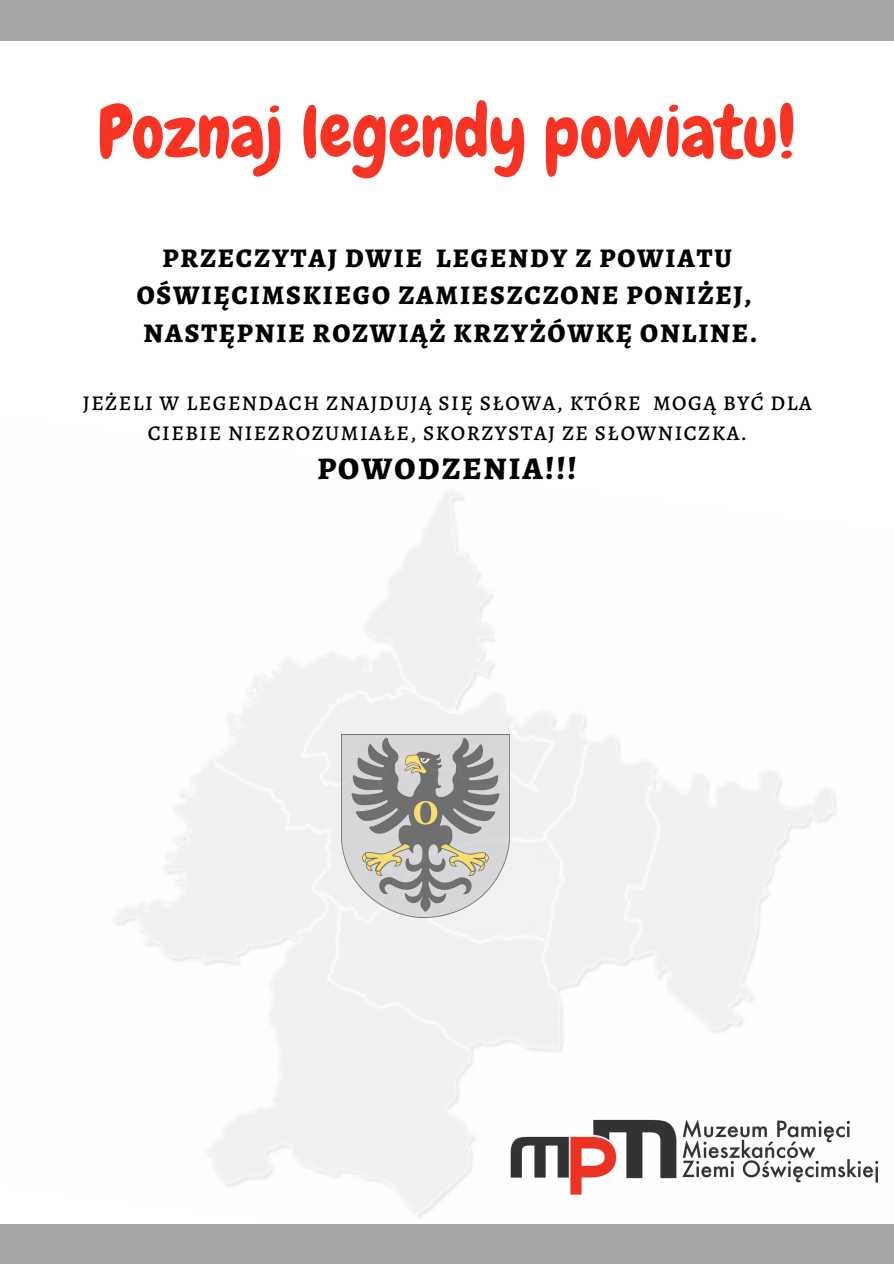
<style>
.page{position:relative;width:894px;height:1264px;background:#fff}
.page>*{position:absolute;margin:0;border:0;box-sizing:border-box;transform-origin:0 0}
.t1{font:72px "Chewy";color:#f73323}
.t2{font:800 31.5px "Alegreya";letter-spacing:.07em;color:#000}
.t3{font:800 27px/37.2px "Alegreya";letter-spacing:.07em;color:#000;text-align:center}
.t4{font:500 21px/29.2px "Alegreya";letter-spacing:.07em;color:#000;text-align:center}
</style>
<div class="page">
<div style="left:0;top:0;width:893px;height:40px;background:#a6a6a6"></div>
<div style="left:0;top:1224px;width:893px;height:39px;background:#a6a6a6"></div>
<img style="left:510px;top:1119px;width:369px;height:76px">
<img style="left:341px;top:734px;width:168px;height:183px">
<h1 class="t1" style="left:98px;top:86px;width:699px">Poznaj legendy powiatu!</h1>
<p class="t3" style="left:137px;top:240px;width:621px">PRZECZYTAJ DWIE LEGENDY Z POWIATU<br>OŚWIĘCIMSKIEGO ZAMIESZCZONE PONIŻEJ,<br>NASTĘPNIE ROZWIĄŻ KRZYŻÓWKĘ ONLINE.</p>
<p class="t4" style="left:83px;top:388px;width:730px">JEŻELI W LEGENDACH ZNAJDUJĄ SIĘ SŁOWA, KTÓRE MOGĄ BYĆ DLA<br>CIEBIE NIEZROZUMIAŁE, SKORZYSTAJ ZE SŁOWNICZKA.</p>
<p class="t2" style="left:317px;top:447px;width:260px">POWODZENIA!!!</p>
</div>
